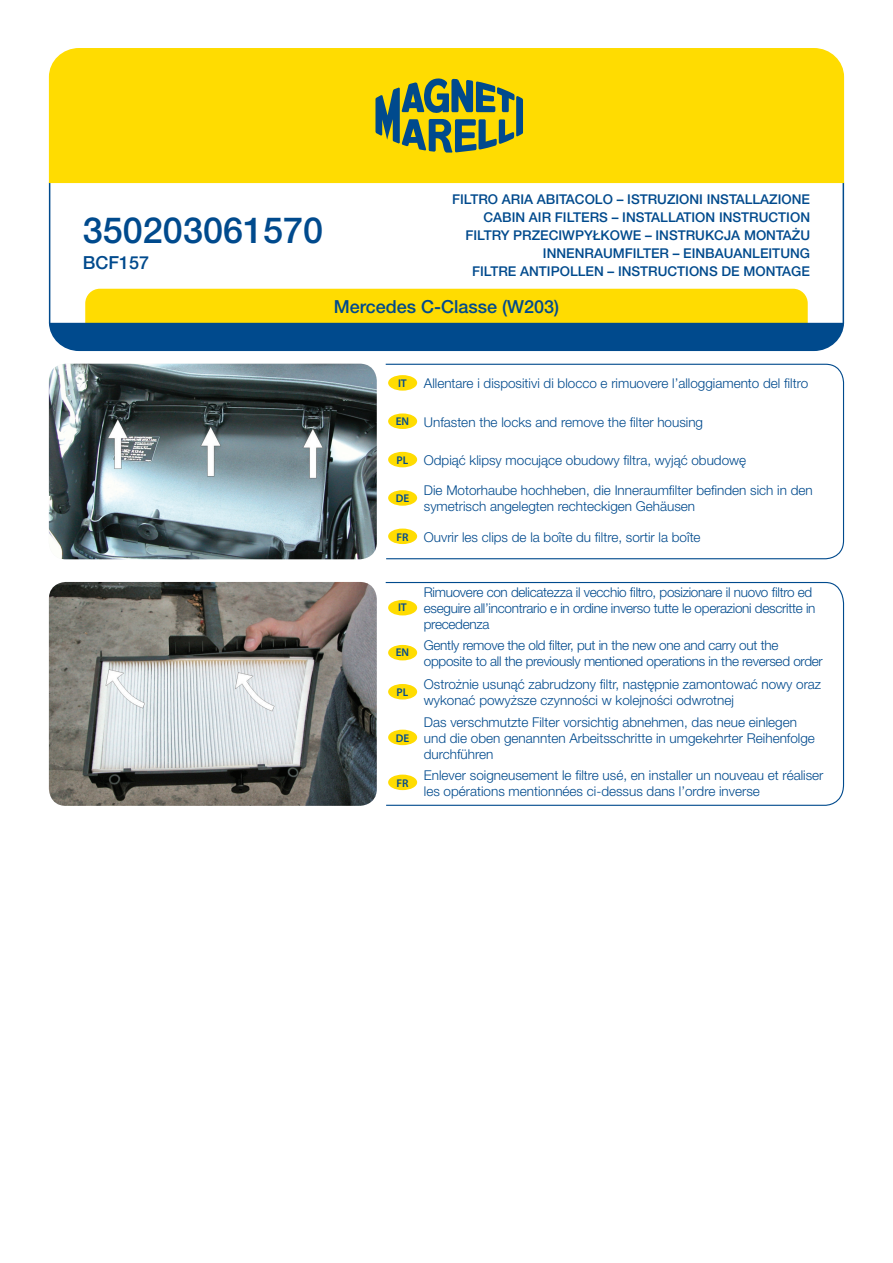
<style>
.page{position:relative;width:893px;height:1263px;background:#fff}
.page>*{position:absolute;margin:0;border:0;box-sizing:border-box;transform-origin:0 0}
.t1{font:500 36px "Helvetica Neue LT Pro";color:#004a8d}
.t2{font:500 18px "Helvetica Neue LT Pro";color:#004a8d}
.t3{font:300 13.5px/16.2px "Helvetica Neue Pl";color:#004a8d}
.t4{font:300 13.5px/16.2px "Helvetica Neue Pl";letter-spacing:-.02em;color:#004a8d}
.t5{font:500 13.5px/18px "Helvetica Neue LT Pro";color:#004a8d}
.t6{font:600 11.25px "Myriad Pro";color:#004a8d}
.s1{font-family:"Myriad Pro";font-weight:600;font-size:11.25px}
</style>
<div class="page">
<svg style="left:385px;top:363px;width:460px;height:197px"></svg>
<svg style="left:385px;top:582px;width:460px;height:224px"></svg>
<svg style="left:49px;top:289px;width:795px;height:62px;background:#8c9c4e"></svg>
<hr style="left:49px;top:183px;width:1px;height:140px;background:#004a8d">
<hr style="left:843px;top:183px;width:1px;height:140px;background:#004a8d">
<div style="left:49px;top:48px;width:795px;height:135px;background:#ffdc01"></div>
<svg style="left:375px;top:78px;width:148px;height:75px;background:#879742"></svg>
<img style="left:49px;top:364px;width:328px;height:195px">
<img style="left:49px;top:582px;width:328px;height:224px">
<div style="left:388px;top:375px;width:29px;height:16px;background:#ffdc01;border-radius:50%"></div>
<div style="left:388px;top:413px;width:29px;height:16px;background:#ffdc01;border-radius:50%"></div>
<div style="left:388px;top:452px;width:29px;height:15px;background:#ffdc01;border-radius:50%"></div>
<div style="left:388px;top:490px;width:29px;height:16px;background:#ffdc01;border-radius:50%"></div>
<div style="left:388px;top:528px;width:29px;height:16px;background:#ffdc01;border-radius:50%"></div>
<div style="left:388px;top:600px;width:29px;height:15px;background:#ffdc01;border-radius:50%"></div>
<div style="left:388px;top:645px;width:29px;height:15px;background:#ffdc01;border-radius:50%"></div>
<div style="left:388px;top:684px;width:29px;height:15px;background:#ffdc01;border-radius:50%"></div>
<div style="left:388px;top:730px;width:29px;height:15px;background:#ffdc01;border-radius:50%"></div>
<div style="left:388px;top:775px;width:29px;height:15px;background:#ffdc01;border-radius:50%"></div>
<h1 class="t1" style="left:83px;top:209px;width:242px">350203061570</h1>
<h2 class="t2" style="left:83px;top:252px;width:68px">BCF157</h2>
<p class="t5" style="left:483px;top:190px;width:328px;text-indent:-31px">FILTRO ARIA ABITACOLO – ISTRUZIONI INSTALLAZIONE<br>CABIN</p>
<p class="t5" style="left:529px;top:208px;width:9px">AIR</p>
<p class="t5" style="left:555px;top:208px;width:17px">FILTERS</p>
<p class="t5" style="left:612px;top:208px;width:200px">– INSTALLATION INSTRUCTION</p>
<p class="t5" style="left:465px;top:226px;width:16px">FILTR</p>
<p class="t5" style="left:501px;top:226px;width:31px">Y PRZECI</p>
<p class="t5" style="left:562px;top:226px;width:249px">WPYŁKOWE – INSTRUKCJA MONTAŻU</p>
<p class="t5" style="left:543px;top:244px;width:10px">INNENRAUM</p>
<p class="t5" style="left:625px;top:244px;width:16px">FILTER</p>
<p class="t5" style="left:673px;top:244px;width:139px">– EINBAUANLEITUNG</p>
<p class="t5" style="left:472px;top:262px;width:16px">FILTRE</p>
<p class="t5" style="left:520px;top:262px;width:9px">ANTI</p>
<p class="t5" style="left:551px;top:262px;width:19px">POLLEN</p>
<p class="t5" style="left:607px;top:262px;width:204px">– INSTRUCTIONS DE MONTAGE</p>
<h2 class="t2" style="left:334px;top:296px;width:227px">MERCEDES C-CLASSE (W203)</h2>
<p class="t6" style="left:398px;top:376px;width:10px">IT</p>
<p class="t3" style="left:424px;top:375px;width:386px">Allentare i dispositivi di blocco e rimuovere l’alloggiamento del filtro</p>
<p class="t3" style="left:396px;top:413px;width:309px"><span class="s1">EN</span> Unfasten the locks and remove the filter housing</p>
<p class="t3" style="left:396px;top:452px;width:351px"><span class="s1">PL</span> Odpiąć klipsy mocujące obudowy filtra, wyjąć obudowę</p>
<p class="t6" style="left:396px;top:491px;width:15px">DE</p>
<p class="t3" style="left:424px;top:482px;width:390px">Die Motorhaube hochheben, die Inneraumfilter befinden sich in den symetrisch angelegten rechteckigen Gehäusen</p>
<p class="t3" style="left:396px;top:528px;width:306px"><span class="s1">FR</span> Ouvrir les clips de la boîte du filtre, sortir la boîte</p>
<p class="t6" style="left:398px;top:600px;width:10px">IT</p>
<p class="t4" style="left:424px;top:584px;width:393px">Rimuovere con delicatezza il vecchio filtro, posizionare il nuovo filtro ed eseguire all’incontrario e in ordine inverso tutte le operazioni descritte in precedenza</p>
<p class="t6" style="left:396px;top:645px;width:15px">EN</p>
<p class="t4" style="left:424px;top:637px;width:400px">Gently remove the old filter, put in the new one and carry out the opposite to all the previously mentioned operations in the reversed order</p>
<p class="t6" style="left:396px;top:685px;width:13px">PL</p>
<p class="t3" style="left:424px;top:676px;width:399px">Ostrożnie usunąć zabrudzony filtr, następnie zamontować nowy oraz wykonać powyższe czynności w kolejności odwrotnej</p>
<p class="t6" style="left:396px;top:731px;width:15px">DE</p>
<p class="t3" style="left:424px;top:713px;width:393px">Das verschmutzte Filter vorsichtig abnehmen, das neue einlegen und die oben genannten Arbeitsschritte in umgekehrter Reihenfolge durchführen</p>
<p class="t6" style="left:396px;top:776px;width:14px">FR</p>
<p class="t3" style="left:424px;top:766px;width:401px">Enlever soigneusement le filtre usé, en installer un nouveau et réaliser les opérations mentionnées ci-dessus dans l’ordre inverse</p>
</div>
